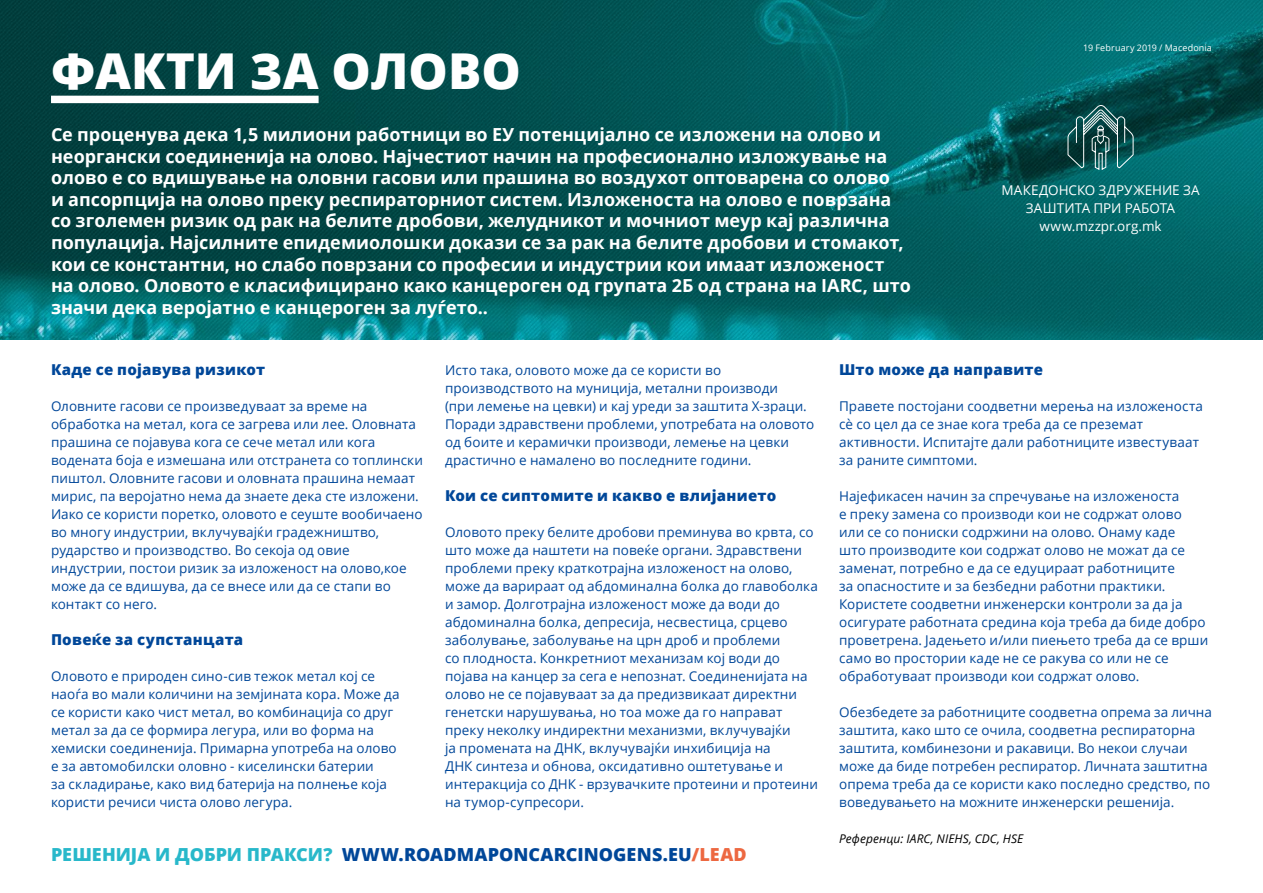
<style>
.page{position:relative;width:1263px;height:893px;background:#fff}
.page>*{position:absolute;margin:0;border:0;box-sizing:border-box;transform-origin:0 0}
.Titel_Cyrilisch{font:800 49.5px "Open Sans";color:#fff}
.Intro_wit{font:700 18px/21.6px "Open Sans";color:#fff}
.URL{font:800 18px "Open Sans";color:#004799}
.Kopje{font:800 15px "Open Sans";letter-spacing:.02em;color:#004799}
.t1{font:13.5px/18px "Open Sans";letter-spacing:.005em;color:#004799}
.t2{font:13.5px/18px "Open Sans";letter-spacing:.005em;color:#fff;text-align:center}
.ref{font:italic 12px "Open Sans";letter-spacing:.005em;color:#000}
.t3{font:9px "Open Sans";letter-spacing:.015em;color:#fff}
.s1{color:#28b8ca}
.s2{color:#ed6841}
</style>
<div class="page">
<img style="left:0;top:0;width:1263px;height:339px">
<div style="left:51px;top:96px;width:268px;height:7px;background:#fff"></div>
<svg style="left:1066px;top:105px;width:68px;height:66px;background:#286160"></svg>
<p class="Titel_Cyrilisch" style="left:51px;top:33px;width:471px">ФАКТИ ЗА ОЛОВО</p>
<p class="Intro_wit" style="left:51px;top:123px;width:861px">Се проценува дека 1,5 милиони работници во ЕУ потенцијално се изложени на олово и неоргански соединенија на олово. Најчестиот начин на професионално изложување на олово е со вдишување на оловни гасови или прашина во воздухот оптоварена со олово<br>и апсорпција на олово преку респираторниот систем. Изложеноста на олово е поврзана со зголемен ризик од рак на белите дробови, желудникот и мочниот меур кај различна популација. Најсилните епидемиолошки докази се за рак на белите дробови и стомакот, кои се константни, но слабо поврзани со професии и индустрии кои имаат изложеност на олово. Оловото е класифицирано како канцероген од групата 2Б од страна на IARC, што значи дека веројатно е канцероген за луѓето..</p>
<p class="t3" style="left:1083px;top:42px;width:130px">19 February 2019 / Macedonia</p>
<p class="t2" style="left:1001px;top:181px;width:200px">МАКЕДОНСКО ЗДРУЖЕНИЕ ЗА<br>ЗАШТИТА ПРИ РАБОТА www.mzzpr.org.mk</p>
<p class="Kopje" style="left:51px;top:358px;width:216px">Каде се појавува ризикот</p>
<p class="t1" style="left:51px;top:397px;width:374px">Оловните гасови се произведуваат за време на обработка на метал, кога се загрева или лее. Оловната прашина се појавува кога се сече метал или кога водената боја е измешана или отстранета со топлински пиштол. Оловните гасови и оловната прашина немаат мирис, па веројатно нема да знаете дека сте изложени.<br>Иако се користи поретко, оловото е сеуште вообичаено во многу индустрии, вклучувајќи градежништво, рударство и производство. Во секоја од овие индустрии, постои ризик за изложеност на олово,кое може да се вдишува, да се внесе или да се стапи во контакт со него.</p>
<p class="Kopje" style="left:51px;top:628px;width:194px">Повеќе за супстанцата</p>
<p class="t1" style="left:51px;top:667px;width:350px">Оловото е природен сино-сив тежок метал кој се наоѓа во мали количини на земјината кора. Може да се користи како чист метал, во комбинација со друг метал за да се формира легура, или во форма на хемиски соединенија. Примарна употреба на олово е за автомобилски оловно - киселински батерии<br>за складирање, како вид батерија на полнење која користи речиси чиста олово легура.</p>
<p class="t1" style="left:445px;top:361px;width:371px">Исто така, оловото може да се користи во производството на муниција, метални производи<br>(при лемење на цевки) и кај уреди за заштита Х-зраци.<br>Поради здравствени проблеми, употребата на оловото од боите и керамички производи, лемење на цевки драстично е намалено во последните години.</p>
<p class="Kopje" style="left:445px;top:484px;width:333px">Кои се сиптомите и какво е влијанието</p>
<p class="t1" style="left:445px;top:523px;width:374px">Оловото преку белите дробови преминува во крвта, со што може да наштети на повеќе органи. Здравствени проблеми преку краткотрајна изложеност на олово, може да варираат од абдоминална болка до главоболка и замор. Долготрајна изложеност може да води до абдоминална болка, депресија, несвестица, срцево заболување, заболување на црн дроб и проблеми<br>со плодноста. Конкретниот механизам кој води до појава на канцер за сега е непознат. Соединенијата на олово не се појавуваат за да предизвикаат директни генетски нарушувања, но тоа може да го направат преку неколку индиректни механизми, вклучувајќи<br>ја промената на ДНК, вклучувајќи инхибиција на<br>ДНК синтеза и обнова, оксидативно оштетување и интеракција со ДНК - врзувачките протеини и протеини на тумор-супресори.</p>
<p class="URL" style="left:51px;top:841px;width:697px"><span class="s1">РЕШЕНИЈА И ДОБРИ ПРАКСИ?</span> WWW.ROADMAPONCARCINOGENS.EU<span class="s2">/LEAD</span></p>
<p class="Kopje" style="left:839px;top:358px;width:205px">Што може да направите</p>
<p class="t1" style="left:839px;top:397px;width:365px">Правете постојани соодветни мерења на изложеноста сè со цел да се знае кога треба да се преземат активности. Испитајте дали работниците известуваат за раните симптоми.</p>
<p class="t1" style="left:839px;top:487px;width:371px">Најефикасен начин за спречување на изложеноста<br>е преку замена со производи кои не содржат олово или се со пониски содржини на олово. Онаму каде<br>што производите кои содржат олово не можат да се заменат, потребно е да се едуцираат работниците<br>за опасностите и за безбедни работни практики.<br>Користете соодветни инженерски контроли за да ја осигурате работната средина која треба да биде добро проветрена. Јадењето и/или пиењето треба да се врши само во простории каде не се ракува со или не се обработуваат производи кои содржат олово.</p>
<p class="t1" style="left:839px;top:703px;width:374px">Обезбедете за работниците соодветна опрема за лична заштита, како што се очила, соодветна респираторна заштита, комбинезони и ракавици. Во некои случаи може да биде потребен респиратор. Личната заштитна опрема треба да се користи како последно средство, по воведувањето на можните инженерски решенија.</p>
<p class="ref" style="left:839px;top:830px;width:186px">Референци: IARC, NIEHS, CDC, HSE</p>
</div>
